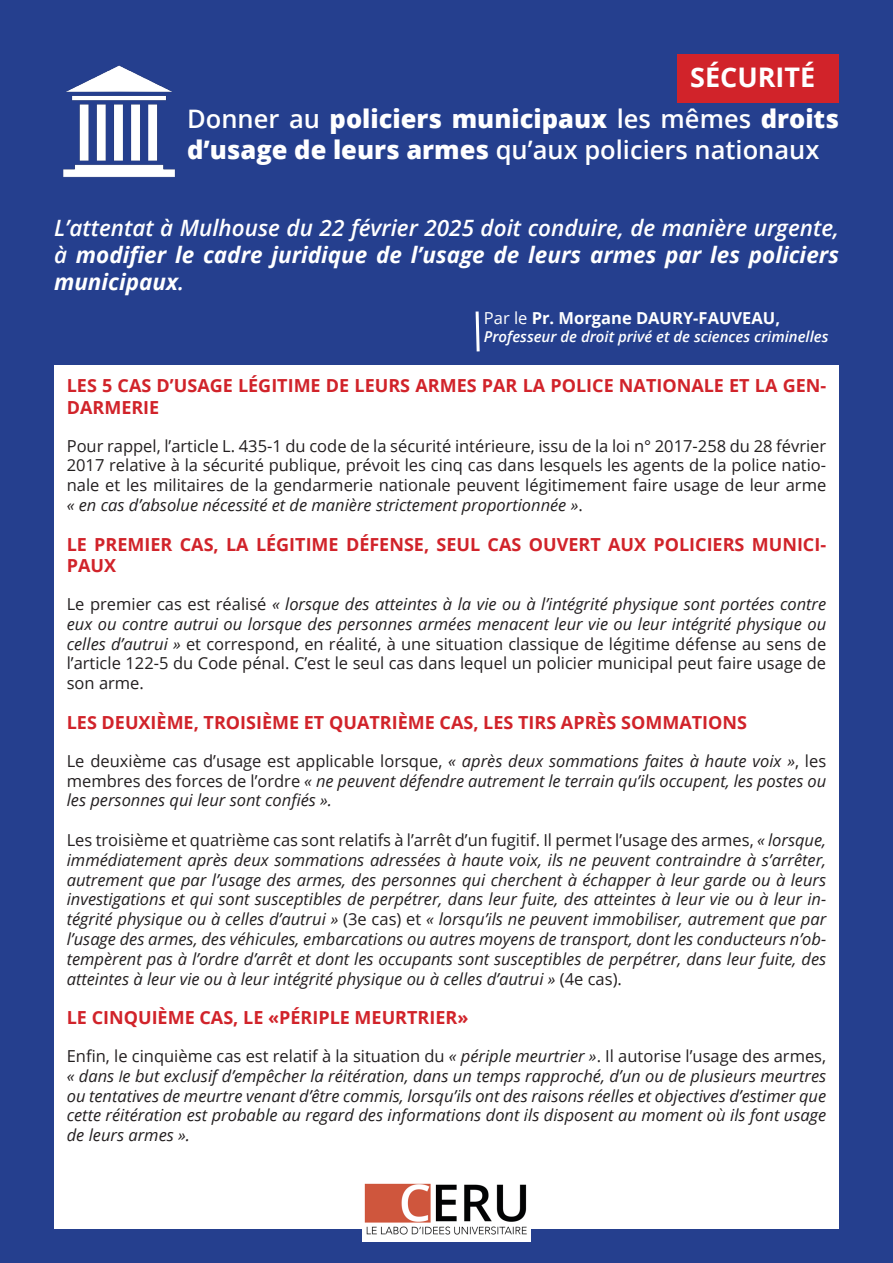
<style>
.page{position:relative;width:893px;height:1263px;background:#253f8e}
.page>*{position:absolute;margin:0;border:0;box-sizing:border-box;transform-origin:0 0}
.t1{font:700 27px "Open Sans";color:#fff}
.t2{font:800 25.5px/30.6px "Open Sans";color:#fff}
.t3{font:italic 700 22.5px/27px "Open Sans";color:#fff;text-align:justify}
.t4{font:700 18px/21.6px "Open Sans";color:#d1232a}
.t5{font:italic 16.5px/19.8px "Open Sans";color:#231f20;text-align:justify}
.t6{font:16.5px/19.8px "Open Sans";color:#231f20;text-align:justify}
.t7{font:700 16.5px "Open Sans";color:#fff}
.t8{font:italic 600 15px "Open Sans";color:#fff}
.s1{font-weight:600}
.s2{font-weight:400}
.s3{font-style:italic}
.s4{font-style:normal}
.s5{font-size:15px}
</style>
<div class="page">
<div style="left:54px;top:366px;width:785px;height:863px;background:#fff"></div>
<img style="left:362px;top:1183px;width:168px;height:59px">
<div style="left:677px;top:54px;width:162px;height:48px;background:#d1232a"></div>
<img style="left:63px;top:65px;width:112px;height:113px">
<svg style="left:475px;top:311px;width:5px;height:41px"></svg>
<p class="t1" style="left:690px;top:59px;width:127px">SÉCURITÉ</p>
<p class="t2" style="left:187px;top:102px;width:653px"><span class="s1">Donner au</span> policiers municipaux <span class="s1">les mêmes</span> droits d’usage de leurs armes <span class="s1">qu’aux policiers nationaux</span></p>
<p class="t3" style="left:54px;top:214px;width:786px"><span class="s1">L’attentat à Mulhouse du 22 février 2025 doit conduire, de manière urgente, à</span> modifier le cadre juridique de l’usage de leurs armes par les policiers municipaux<span class="s1">.</span></p>
<p class="t7" style="left:484px;top:306px;width:298px"><span class="s2">Par le</span> Pr. Morgane DAURY-FAUVEAU,</p>
<p class="t8" style="left:484px;top:326px;width:346px">Professeur de droit privé et de sciences criminelles</p>
<p class="t4" style="left:67px;top:374px;width:761px">LES 5 CAS D’USAGE LÉGITIME DE LEURS ARMES PAR LA POLICE NATIONALE ET LA GEN-<br>DARMERIE</p>
<p class="t6" style="left:67px;top:435px;width:761px">Pour rappel, l’article L. 435-1 du code de la sécurité intérieure, issu de la loi n° 2017-258 du 28 février 2017 relative à la sécurité publique, prévoit les cinq cas dans lesquels les agents de la police natio&shy;nale et les militaires de la gendarmerie nationale peuvent légitimement faire usage de leur arme <span class="s3">« en cas d’absolue nécessité et de manière strictement proportionnée »</span>.</p>
<p class="t4" style="left:67px;top:533px;width:761px">LE PREMIER CAS, LA LÉGITIME DÉFENSE, SEUL CAS OUVERT AUX POLICIERS MUNICI-<br>PAUX</p>
<p class="t6" style="left:67px;top:594px;width:761px">Le premier cas est réalisé <span class="s3">« lorsque des atteintes à la vie ou à l’intégrité physique sont portées contre eux ou contre autrui ou lorsque des personnes armées menacent leur vie ou leur intégrité physique ou celles d’autrui »</span> et correspond, en réalité, à une situation classique de légitime défense au sens de l’article 122-5 du Code pénal. C’est le seul cas dans lequel un policier municipal peut faire usage de son arme.</p>
<p class="t4" style="left:67px;top:711px;width:682px">LES DEUXIÈME, TROISIÈME ET QUATRIÈME CAS, LES TIRS APRÈS SOMMATIONS</p>
<p class="t5" style="left:67px;top:750px;width:761px"><span class="s4">Le deuxième cas d’usage est applicable lorsque,</span> « après deux sommations faites à haute voix »<span class="s4">, les membres des forces de l’ordre</span> « ne peuvent défendre autrement le terrain qu’ils occupent, les postes ou les personnes qui leur sont confiés ».</p>
<p class="t5" style="left:67px;top:829px;width:761px"><span class="s4">Les troisième et quatrième cas sont relatifs à l’arrêt d’un fugitif. Il permet l’usage des armes,</span> « lorsque, immédiatement après deux sommations adressées à haute voix, ils ne peuvent contraindre à s’arrêter, autrement que par l’usage des armes, des personnes qui cherchent à échapper à leur garde ou à leurs investigations et qui sont susceptibles de perpétrer, dans leur fuite, des atteintes à leur vie ou à leur in&shy;tégrité physique ou à celles d’autrui » <span class="s4">(3e cas) et</span> « lorsqu’ils ne peuvent immobiliser, autrement que par l’usage des armes, des véhicules, embarcations ou autres moyens de transport, dont les conducteurs n’ob&shy;tempèrent pas à l’ordre d’arrêt et dont les occupants sont susceptibles de perpétrer, dans leur fuite, des atteintes à leur vie ou à leur intégrité physique ou à celles d’autrui » <span class="s4">(4e cas).</span></p>
<p class="t4" style="left:67px;top:1006px;width:403px">LE CINQUIÈME CAS, LE «PÉRIPLE MEURTRIER»</p>
<p class="t5" style="left:67px;top:1045px;width:761px"><span class="s4">Enfin, le cinquième cas est relatif à la situation du</span> « périple meurtrier »<span class="s4">. Il autorise l’usage des armes, </span>« dans <span class="s5">l</span>e but exclusif d’empêcher la réitération, dans un temps rapproché, d’un ou de plusieurs meurtres ou tentatives de meurtre venant d’être commis, lorsqu’ils ont des raisons réelles et objectives d’estimer que cette réitération est probable au regard des informations dont ils disposent au moment où ils font usage de leurs armes ».</p>
</div>
